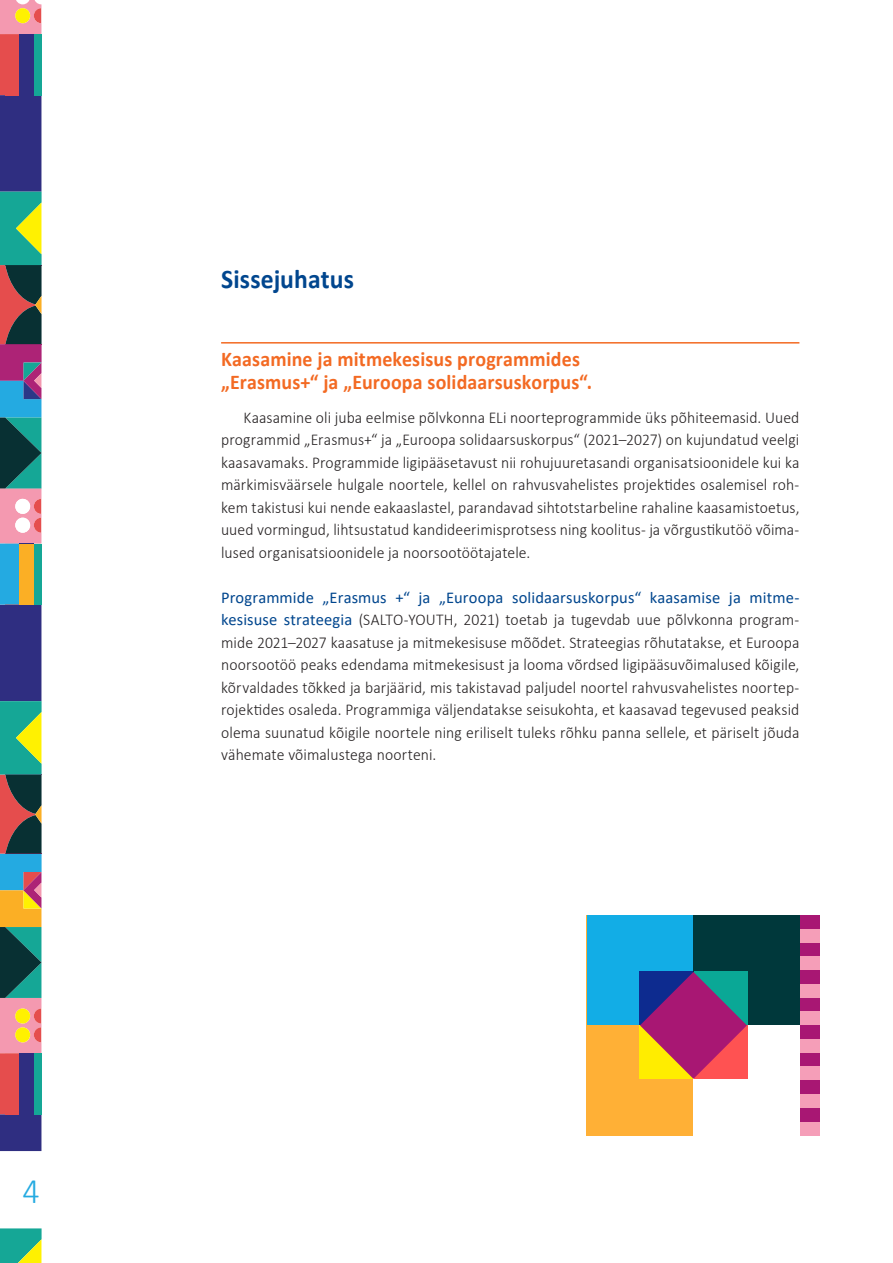
<style>
.page{position:relative;width:893px;height:1263px;background:#fff}
.page>*{position:absolute;margin:0;border:0;box-sizing:border-box;transform-origin:0 0}
.t1{font:300 36px "Calibri";color:#24aae1;scale:.95 1}
.t2{font:700 27px "Calibri";letter-spacing:.005em;color:#01468e;scale:.95 1}
.t3{font:700 21px/22.5px "Calibri";letter-spacing:.01em;color:#f36a23;scale:.95 1}
.t4{font:300 16.5px/22.5px "Calibri";letter-spacing:.005em;color:#231f20;text-align:justify;scale:.95 1}
.s1{font-weight:400;color:#01468e}
</style>
<div class="page">
<svg style="left:0;top:1228px;width:42px;height:35px"></svg>
<svg style="left:0;top:0;width:42px;height:1151px;background:#656b76"></svg>
<hr style="left:221px;top:342px;width:578px;height:2px;background:#f36a23">
<div style="left:587px;top:915px;width:213px;height:220px;background:#ffb036"></div>
<div style="left:799px;top:915px;width:21px;height:220px;background:#a81773"></div>
<div style="left:799px;top:929px;width:21px;height:14px;background:#f59eb8"></div>
<div style="left:799px;top:956px;width:21px;height:14px;background:#f59eb8"></div>
<div style="left:799px;top:984px;width:21px;height:14px;background:#f59eb8"></div>
<div style="left:799px;top:1011px;width:21px;height:14px;background:#f59eb8"></div>
<div style="left:799px;top:1039px;width:21px;height:13px;background:#f59eb8"></div>
<div style="left:799px;top:1066px;width:21px;height:14px;background:#f59eb8"></div>
<div style="left:799px;top:1094px;width:21px;height:13px;background:#f59eb8"></div>
<div style="left:799px;top:1122px;width:21px;height:13px;background:#f59eb8"></div>
<div style="left:587px;top:915px;width:106px;height:110px;background:#12ade6"></div>
<div style="left:693px;top:915px;width:106px;height:110px;background:#00383b"></div>
<div style="left:693px;top:1025px;width:106px;height:118px;background:#fff"></div>
<svg style="left:640px;top:972px;width:107px;height:107px;background:#964e68"></svg>
<h1 class="t1" style="left:23px;top:1169px;width:20px">4</h1>
<h2 class="t2" style="left:221px;top:259px;width:141px">Sissejuhatus</h2>
<p class="t3" style="left:221px;top:348px;width:392px">Kaasamine ja mitmekesisus programmides „Erasmus+“ ja „Euroopa solidaarsuskorpus“.</p>
<p class="t4" style="left:221px;top:406px;width:610px;text-indent:22px">Kaasamine oli juba eelmise põlvkonna ELi noorteprogrammide üks põhiteemasid. Uued programmid „Erasmus+“ ja „Euroopa solidaarsuskorpus“ (2021–2027) on kujundatud veelgi kaasavamaks. Programmide ligipääsetavust nii rohujuuretasandi organisatsioonidele kui ka märkimisväärsele hulgale noortele, kellel on rahvusvahelistes projektides osalemisel roh&shy;kem takistusi kui nende eakaaslastel, parandavad sihtotstarbeline rahaline kaasamistoetus, uued vormingud, lihtsustatud kandideerimisprotsess ning koolitus- ja võrgustikutöö võima&shy;lused organisatsioonidele ja noorsootöötajatele.</p>
<p class="t4" style="left:221px;top:586px;width:610px"><span class="s1">Programmide „Erasmus +“ ja „Euroopa solidaarsuskorpus“ kaasamise ja mitme&shy;kesisuse strateegia</span> (SALTO-YOUTH, 2021) toetab ja tugevdab uue põlvkonna program&shy;mide 2021–2027 kaasatuse ja mitmekesisuse mõõdet. Strateegias rõhutatakse, et Euroopa noorsootöö peaks edendama mitmekesisust ja looma võrdsed ligipääsuvõimalused kõigile, kõrvaldades tõkked ja barjäärid, mis takistavad paljudel noortel rahvusvahelistes noortep&shy;rojektides osaleda. Programmiga väljendatakse seisukohta, et kaasavad tegevused peaksid olema suunatud kõigile noortele ning eriliselt tuleks rõhku panna sellele, et päriselt jõuda vähemate võimalustega noorteni.</p>
</div>
